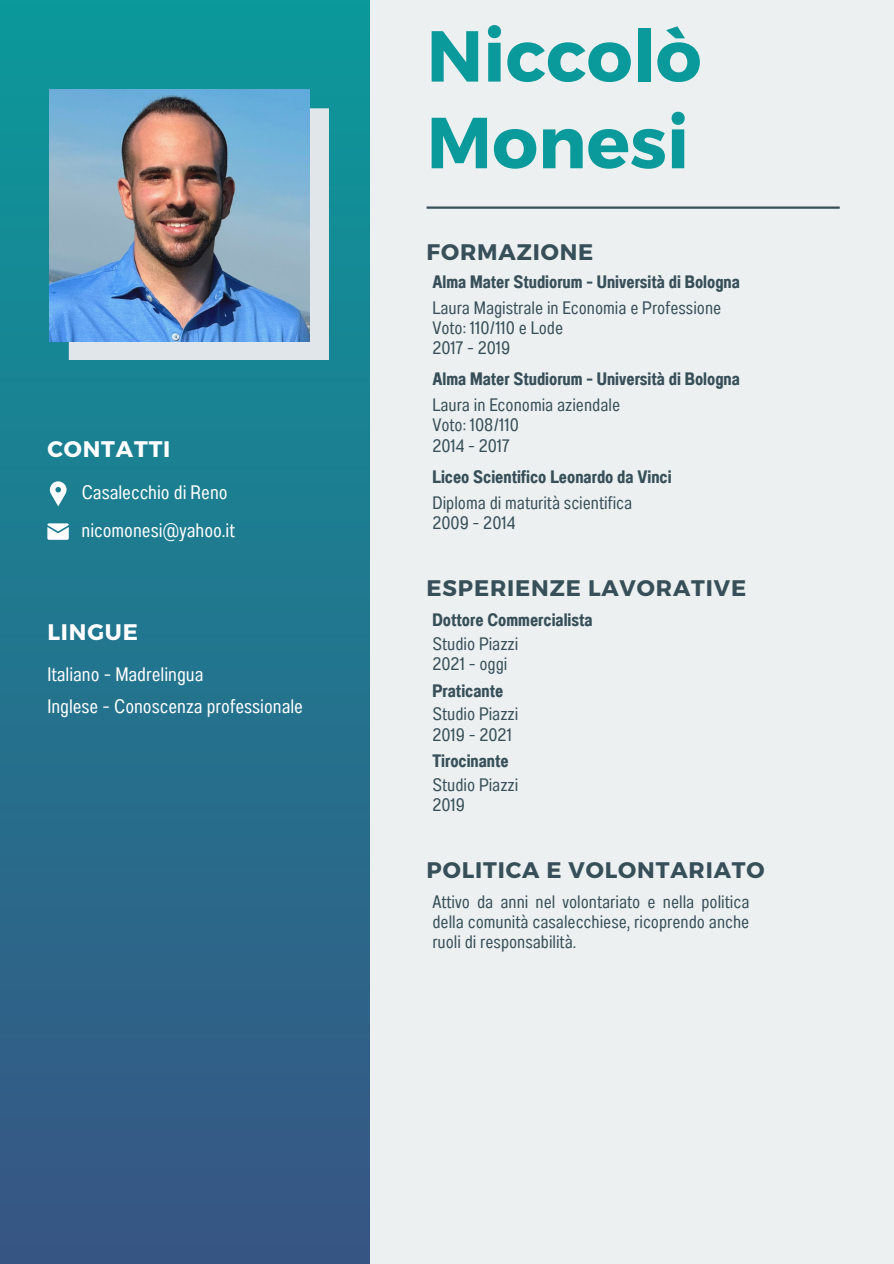
<style>
.page{position:relative;width:894px;height:1264px;background:#fff}
.page>*{position:absolute;margin:0;border:0;box-sizing:border-box;transform-origin:0 0}
.t1{font:700 72px/86.7px "Montserrat";color:#0a9a9b}
.t2{font:700 22.5px "Montserrat";letter-spacing:.04em;color:#374f59}
.t3{font:700 22.5px "Montserrat";letter-spacing:.04em;color:#fff}
.t4{font:19.5px "Anantason Wd 62";color:#fff}
.t5{font:18px/20.2px "Anantason Wd 62";color:#374f59;text-align:justify}
.t6{font:18px "Anantason Bold Wd 62";color:#374f59}
</style>
<div class="page">
<div style="left:0;top:0;width:893px;height:1263px;background:#ecf0f1"></div>
<div style="left:0;top:0;width:369px;height:1263px;background:linear-gradient(to bottom,#0b999b,#385483)"></div>
<div style="left:69px;top:108px;width:260px;height:252px;background:#e0e6e9"></div>
<img style="left:50px;top:89px;width:260px;height:252px">
<hr style="left:426px;top:206px;width:413px;height:3px;background:#374f59">
<svg style="left:47px;top:523px;width:22px;height:17px"></svg>
<svg style="left:50px;top:481px;width:17px;height:25px"></svg>
<p class="t3" style="left:47px;top:434px;width:124px">CONTATTI</p>
<h3 class="t4" style="left:82px;top:481px;width:147px">Casalecchio di Reno</h3>
<h2 class="t4" style="left:81px;top:519px;width:155px">nicomonesi@yahoo.it</h2>
<p class="t3" style="left:47px;top:617px;width:92px">LINGUE</p>
<p class="t4" style="left:47px;top:663px;width:157px">Italiano - Madrelingua</p>
<p class="t4" style="left:47px;top:694px;width:257px">Inglese - Conoscenza professionale</p>
<p class="t1" style="left:426px;top:9px;width:276px">Niccolò<br>Monesi</p>
<h2 class="t2" style="left:426px;top:238px;width:168px">FORMAZIONE</h2>
<p class="t6" style="left:432px;top:271px;width:309px">Alma Mater Studiorum - Università di Bologna</p>
<p class="t5" style="left:432px;top:297px;width:290px">Laura Magistrale in Economia e Professione</p>
<h1 class="t5" style="left:432px;top:317px;width:132px">Voto: 110/110 e Lode</h1>
<h2 class="t5" style="left:432px;top:338px;width:79px">2017 - 2019</h2>
<p class="t6" style="left:432px;top:368px;width:309px">Alma Mater Studiorum - Università di Bologna</p>
<p class="t5" style="left:432px;top:394px;width:189px">Laura in Economia aziendale</p>
<p class="t5" style="left:432px;top:415px;width:88px">Voto: 108/110</p>
<h3 class="t5" style="left:432px;top:435px;width:79px">2014 - 2017</h3>
<p class="t6" style="left:432px;top:466px;width:241px">Liceo Scientifico Leonardo da Vinci</p>
<p class="t5" style="left:432px;top:492px;width:201px">Diploma di maturità scientifica</p>
<p class="t5" style="left:432px;top:513px;width:84px">2009 - 2014</p>
<h3 class="t2" style="left:426px;top:573px;width:321px">ESPERIENZE LAVORATIVE</h3>
<h3 class="t6" style="left:432px;top:609px;width:162px">Dottore Commercialista</h3>
<p class="t5" style="left:432px;top:633px;width:87px">Studio Piazzi</p>
<p class="t5" style="left:432px;top:653px;width:76px">2021 - oggi</p>
<h2 class="t6" style="left:432px;top:680px;width:72px">Praticante</h2>
<h3 class="t5" style="left:432px;top:704px;width:87px">Studio Piazzi</h3>
<p class="t5" style="left:432px;top:724px;width:81px">2019 - 2021</p>
<p class="t6" style="left:432px;top:750px;width:78px">Tirocinante</p>
<h3 class="t5" style="left:432px;top:774px;width:87px">Studio Piazzi</h3>
<p class="t5" style="left:432px;top:795px;width:34px">2019</p>
<p class="t2" style="left:426px;top:855px;width:339px">POLITICA E VOLONTARIATO</p>
<p class="t5" style="left:432px;top:891px;width:318px">Attivo da anni nel volontariato e nella politica della comunità casalecchiese, ricoprendo anche ruoli di responsabilità.</p>
</div>
